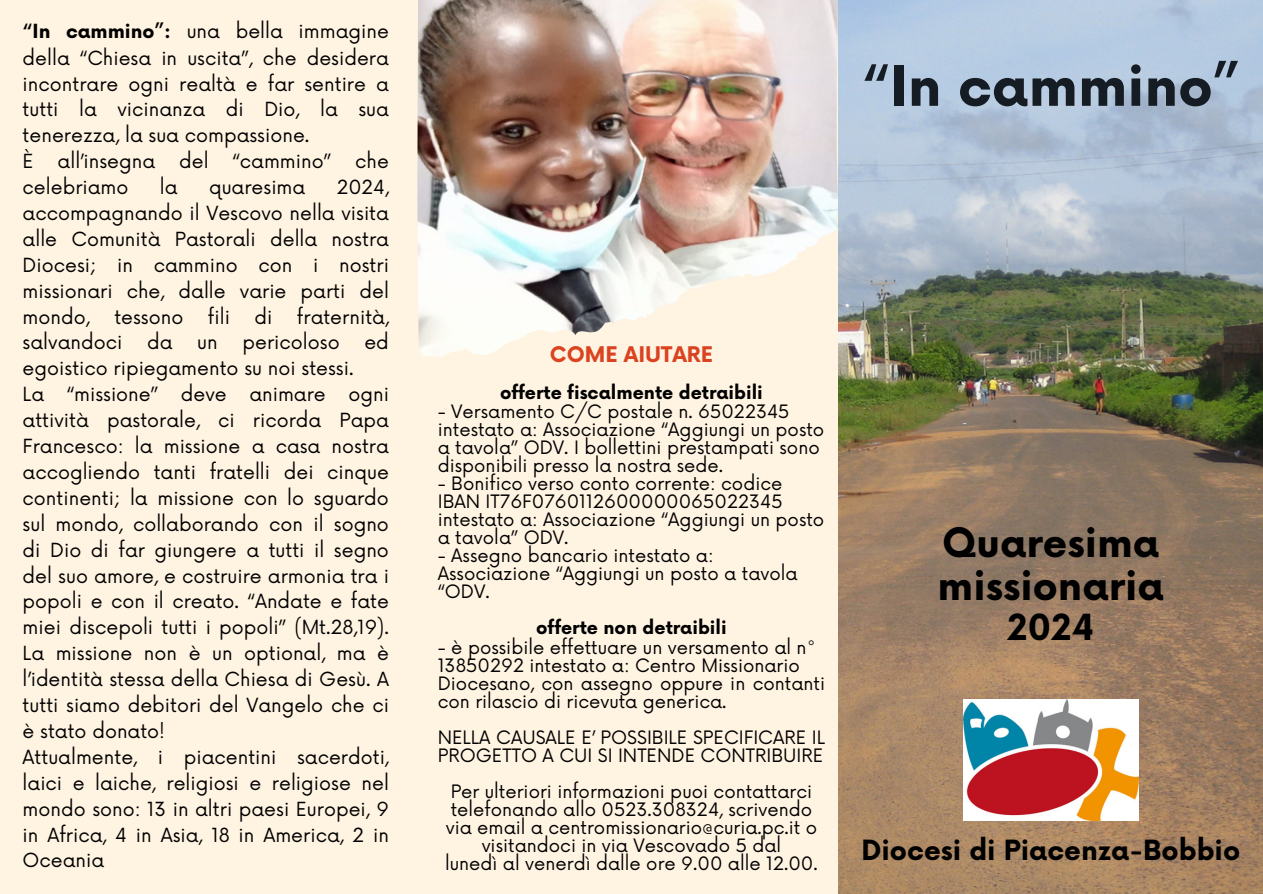
<style>
.page{position:relative;width:1263px;height:894px;background:#fff}
.page>*{position:absolute;margin:0;border:0;box-sizing:border-box;transform-origin:0 0}
.t1{font:700 54.6px "Now";color:#151c23}
.t2{font:700 39.45px/42.8px "Now";color:#000}
.t3{font:700 34.95px "Now";color:#000}
.t4{font:700 27.15px "Now";color:#000}
.t5{font:700 21px "Now";color:#da4220}
.t6{font:18.9px/25.8px "Now";color:#000}
.t7{font:18px/18px "Now";color:#000}
.t8{font:700 18px "Now";color:#000}
.s1{font-weight:700}
</style>
<div class="page">
<div style="left:0;top:0;width:1263px;height:893px;background:#fff3e2"></div>
<img style="left:417px;top:0;width:422px;height:358px">
<img style="left:839px;top:0;width:424px;height:893px">
<img style="left:964px;top:699px;width:174px;height:121px">
<h4 class="t6" style="left:23px;top:19px;width:368px"><span class="s1">“In cammino”:</span> una bella immagine della “Chiesa in uscita”, che desidera incontrare ogni realtà e far sentire a tutti la vicinanza di Dio, la sua tenerezza, la sua compassione.<br>È</h4>
<h4 class="t6" style="left:58px;top:149px;width:99px">all’insegna</h4>
<h4 class="t6" style="left:179px;top:149px;width:31px">del</h4>
<h4 class="t6" style="left:233px;top:149px;width:100px">“cammino”</h4>
<h4 class="t6" style="left:355px;top:149px;width:35px">che</h4>
<h4 class="t6" style="left:23px;top:175px;width:107px">celebriamo</h4>
<h4 class="t6" style="left:160px;top:175px;width:19px">la</h4>
<h4 class="t6" style="left:209px;top:175px;width:98px">quaresima</h4>
<h4 class="t6" style="left:23px;top:175px;width:368px;text-align:justify;text-indent:314px">2024, accompagnando il Vescovo nella visita alle Comunità Pastorali della nostra Diocesi; in cammino con i nostri missionari che, dalle varie parti del mondo,</h4>
<h4 class="t6" style="left:114px;top:305px;width:71px">tessono</h4>
<h4 class="t6" style="left:208px;top:305px;width:24px">fili</h4>
<h4 class="t6" style="left:254px;top:305px;width:19px">di</h4>
<h4 class="t6" style="left:297px;top:305px;width:94px">fraternità,</h4>
<h4 class="t6" style="left:23px;top:330px;width:101px">salvandoci</h4>
<h4 class="t6" style="left:147px;top:330px;width:27px">da</h4>
<h4 class="t6" style="left:197px;top:330px;width:22px">un</h4>
<h4 class="t6" style="left:243px;top:330px;width:99px">pericoloso</h4>
<h4 class="t6" style="left:364px;top:330px;width:26px">ed</h4>
<h4 class="t6" style="left:23px;top:356px;width:368px">egoistico ripiegamento su noi stessi.<br>La “missione” deve animare ogni attività pastorale, ci ricorda Papa Francesco: la missione a casa nostra accogliendo tanti fratelli dei cinque continenti; la missione con lo sguardo sul mondo, collaborando con il sogno di Dio di far giungere a tutti il segno del suo amore, e costruire armonia tra i popoli e con il creato. “Andate e fate miei discepoli tutti i popoli” (Mt.28,19).<br>La missione non è un optional, ma è l’identità stessa della Chiesa di Gesù. A tutti siamo debitori del Vangelo che ci è stato donato!<br>Attualmente, i piacentini sacerdoti, laici e laiche, religiosi e religiose nel mondo sono: 13 in altri paesi Europei, 9 in Africa, 4 in Asia, 18 in America, 2 in Oceania</h4>
<p class="t1" style="left:861px;top:57px;width:380px">“In cammino”</p>
<p class="t5" style="left:550px;top:343px;width:165px">COME AIUTARE</p>
<p class="t8" style="left:500px;top:383px;width:264px">offerte fiscalmente detraibili</p>
<p class="t7" style="left:438px;top:403px;width:353px">- Versamento C/C postale n. 65022345</p>
<p class="t7" style="left:438px;top:421px;width:388px">intestato a: Associazione “Aggiungi un posto a tavola” ODV. I bollettini prestampati sono</p>
<p class="t7" style="left:438px;top:457px;width:287px">disponibili presso la nostra sede.</p>
<p class="t7" style="left:438px;top:475px;width:388px">- Bonifico verso conto corrente: codice IBAN IT76F0760112600000065022345 intestato a: Associazione “Aggiungi un posto a tavola” ODV.</p>
<p class="t7" style="left:438px;top:547px;width:361px">- Assegno bancario intestato a:<br>Associazione “Aggiungi un posto a tavola “ODV.</p>
<h6 class="t8" style="left:536px;top:618px;width:192px">offerte non detraibili</h6>
<p class="t7" style="left:438px;top:638px;width:380px">- è possibile effettuare un versamento al n°</p>
<p class="t7" style="left:438px;top:656px;width:364px">13850292 intestato a: Centro Missionario</p>
<p class="t7" style="left:438px;top:674px;width:389px">Diocesano, con assegno oppure in contanti con rilascio di ricevuta generica.</p>
<h1 class="t7" style="left:438px;top:728px;width:389px">NELLA CAUSALE E’ POSSIBILE SPECIFICARE IL<br>PROGETTO A CUI SI INTENDE CONTRIBUIRE</h1>
<h2 class="t7" style="left:446px;top:782px;width:373px;text-align:center">Per ulteriori informazioni puoi contattarci telefonando allo 0523.308324, scrivendo via email a centromissionario@curia.pc.it o visitandoci in via Vescovado 5 dal</h2>
<p class="t7" style="left:445px;top:854px;width:374px">lunedì al venerdì dalle ore 9.00 alle 12.00.</p>
<p class="t2" style="left:938px;top:524px;width:228px">Quaresima missionaria</p>
<p class="t3" style="left:1008px;top:608px;width:88px">2024</p>
<p class="t4" style="left:861px;top:835px;width:380px">Diocesi di Piacenza-Bobbio</p>
</div>
